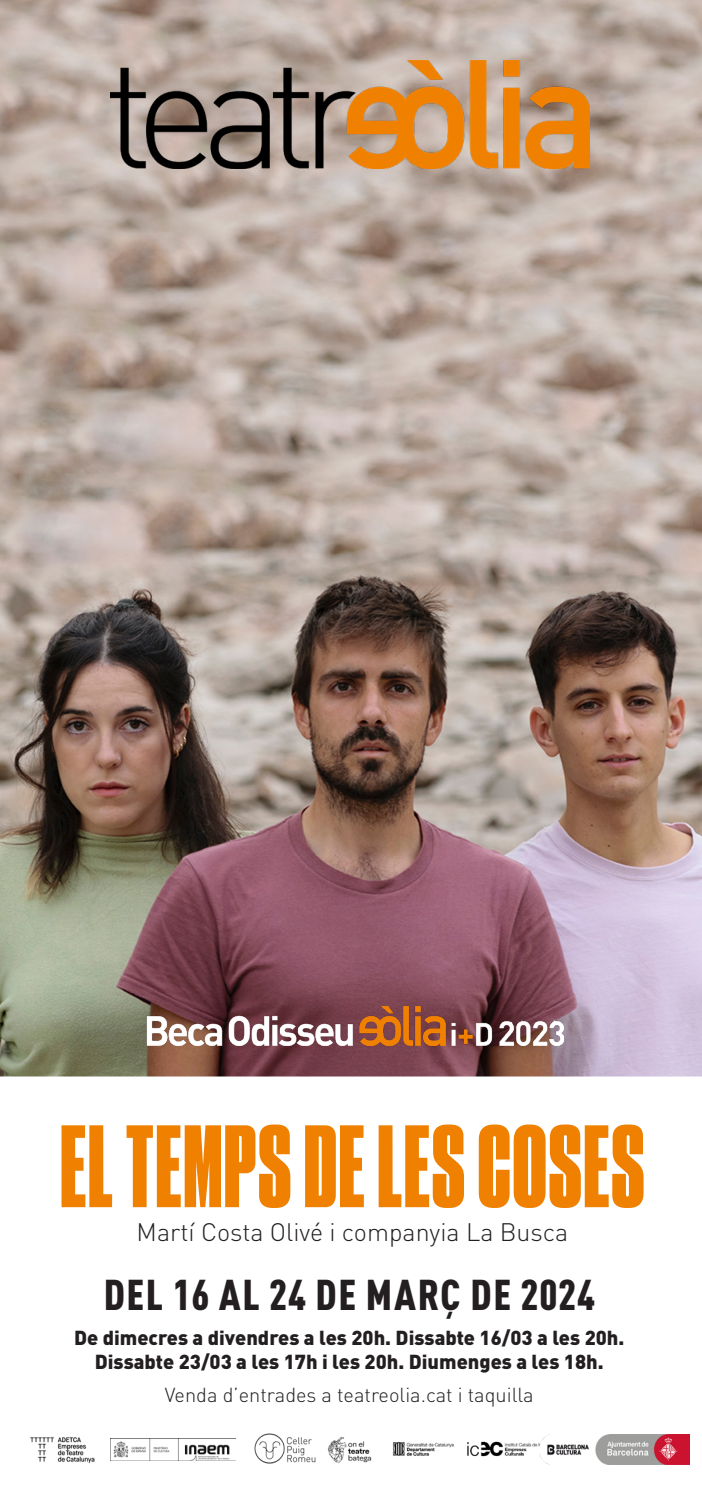
<style>
.page{position:relative;width:702px;height:1489px;background:#fff}
.page>*{position:absolute;margin:0;border:0;box-sizing:border-box;transform-origin:0 0}
.t1{font:110px "Druk Cond Trial Super";letter-spacing:.02em;color:#f08100}
.t2{font:900 condensed 42.5px "DIN Pro";letter-spacing:.04em;color:#231f20}
.t3{font:300 25px "DIN Pro";color:#231f20}
.t4{font:900 20px "DIN Pro";color:#231f20}
.t5{font:300 20px "DIN Pro";color:#231f20}
</style>
<div class="page">
<img style="left:0;top:0;width:702px;height:1077px">
<img style="left:111px;top:60px;width:478px;height:109px">
<img style="left:30px;top:1437px;width:65px;height:27px">
<img style="left:110px;top:1438px;width:126px;height:22px">
<img style="left:254px;top:1433px;width:62px;height:31px">
<img style="left:328px;top:1436px;width:44px;height:27px">
<img style="left:392px;top:1441px;width:147px;height:16px">
<img style="left:539px;top:1434px;width:150px;height:29px">
<img style="left:133px;top:1006px;width:439px;height:39px">
<p class="t1" style="left:60px;top:1124px;width:585px">EL TEMPS DE LES COSES</p>
<p class="t3" style="left:136px;top:1212px;width:433px">Martí Costa Olivé i companyia La Busca</p>
<p class="t2" style="left:104px;top:1261px;width:493px">DEL 16 AL 24 DE MARÇ DE 2024</p>
<p class="t4" style="left:74px;top:1320px;width:552px">De dimecres a divendres a les 20h. Dissabte 16/03 a les 20h.</p>
<p class="t4" style="left:95px;top:1344px;width:510px">Dissabte 23/03 a les 17h i les 20h. Diumenges a les 18h.</p>
<p class="t5" style="left:165px;top:1378px;width:370px">Venda d’entrades a teatreolia.cat i taquilla</p>
</div>
